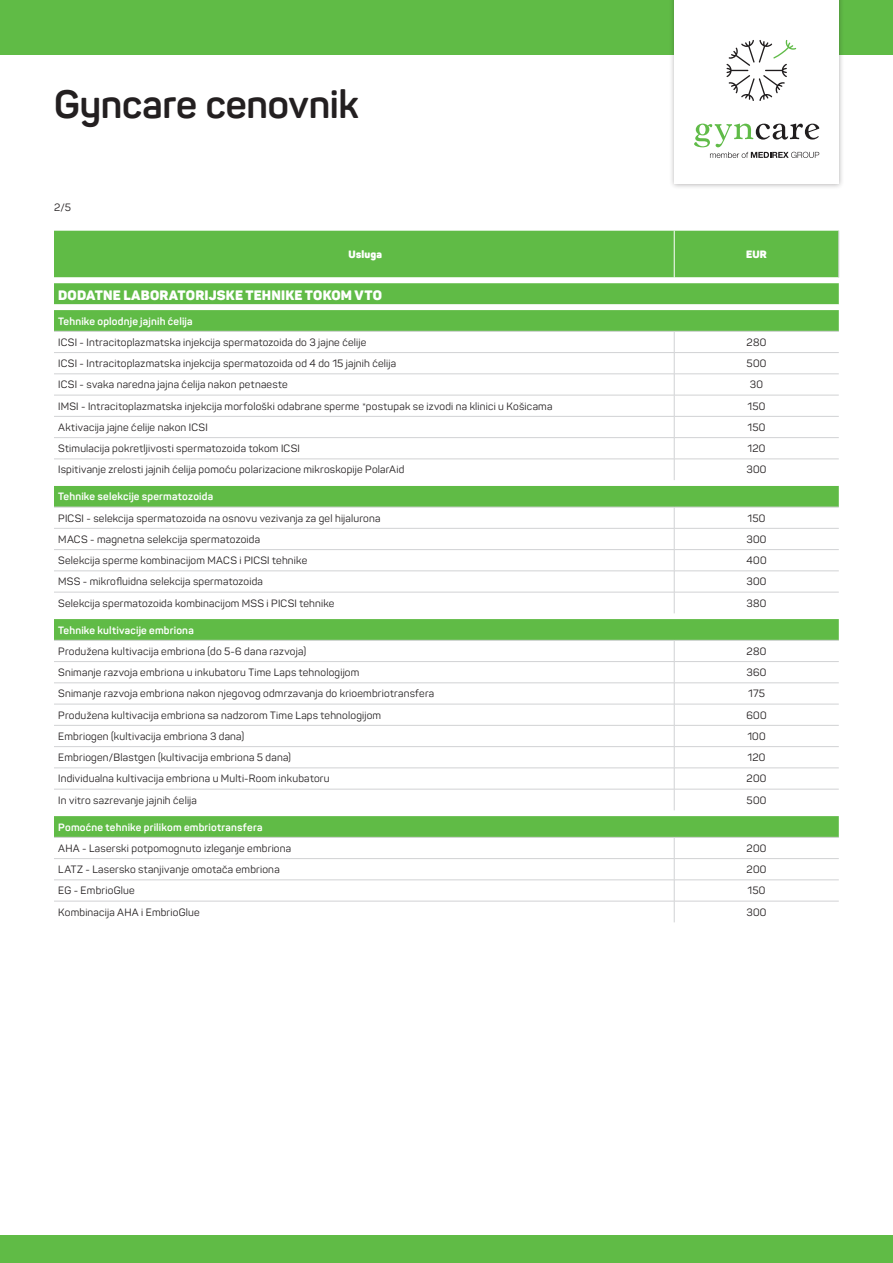
<style>
.page{position:relative;width:893px;height:1263px;background:#fff}
.page>*{position:absolute;margin:0;border:0;box-sizing:border-box;transform-origin:0 0}
.t1{font:700 39px "Panton";letter-spacing:-.005em;color:#231f20}
.t2{font:13.5px "Panton Black Caps";letter-spacing:.01em;color:#fff}
.t3{font:10.5px "Panton";letter-spacing:.02em;color:#231f20}
.t4{font:700 10.5px "Panton";letter-spacing:.02em;color:#fff}
.t5{font:900 10.5px "Panton";letter-spacing:.02em;color:#fff}
</style>
<div class="page">
<div style="left:0;top:0;width:893px;height:54px;background:#60bb46"></div>
<div style="left:54px;top:231px;width:785px;height:606px;background:#60bb46"></div>
<svg style="left:54px;top:277px;width:785px;height:539px"></svg>
<hr style="left:838px;top:231px;width:1px;height:46px;background:#d1d2d4">
<svg style="left:674px;top:332px;width:1px;height:148px"></svg>
<svg style="left:674px;top:508px;width:1px;height:105px"></svg>
<svg style="left:674px;top:641px;width:1px;height:169px"></svg>
<svg style="left:674px;top:838px;width:1px;height:84px"></svg>
<hr style="left:54px;top:331px;width:620px;height:1px;background:#d1d2d4">
<hr style="left:674px;top:331px;width:165px;height:1px;background:#d1d2d4">
<hr style="left:54px;top:352px;width:620px;height:1px;background:#d1d2d4">
<hr style="left:674px;top:352px;width:165px;height:1px;background:#d1d2d4">
<hr style="left:54px;top:374px;width:620px;height:1px;background:#d1d2d4">
<hr style="left:674px;top:374px;width:165px;height:1px;background:#d1d2d4">
<hr style="left:54px;top:395px;width:620px;height:1px;background:#d1d2d4">
<hr style="left:674px;top:395px;width:165px;height:1px;background:#d1d2d4">
<hr style="left:54px;top:416px;width:620px;height:1px;background:#d1d2d4">
<hr style="left:674px;top:416px;width:165px;height:1px;background:#d1d2d4">
<hr style="left:54px;top:437px;width:620px;height:1px;background:#d1d2d4">
<hr style="left:674px;top:437px;width:165px;height:1px;background:#d1d2d4">
<hr style="left:54px;top:459px;width:620px;height:1px;background:#d1d2d4">
<hr style="left:674px;top:459px;width:165px;height:1px;background:#d1d2d4">
<hr style="left:54px;top:507px;width:620px;height:1px;background:#d1d2d4">
<hr style="left:674px;top:507px;width:165px;height:1px;background:#d1d2d4">
<hr style="left:54px;top:528px;width:620px;height:1px;background:#d1d2d4">
<hr style="left:674px;top:528px;width:165px;height:1px;background:#d1d2d4">
<hr style="left:54px;top:549px;width:620px;height:1px;background:#d1d2d4">
<hr style="left:674px;top:549px;width:165px;height:1px;background:#d1d2d4">
<hr style="left:54px;top:571px;width:620px;height:1px;background:#d1d2d4">
<hr style="left:674px;top:571px;width:165px;height:1px;background:#d1d2d4">
<hr style="left:54px;top:592px;width:620px;height:1px;background:#d1d2d4">
<hr style="left:674px;top:592px;width:165px;height:1px;background:#d1d2d4">
<hr style="left:54px;top:640px;width:620px;height:1px;background:#d1d2d4">
<hr style="left:674px;top:640px;width:165px;height:1px;background:#d1d2d4">
<hr style="left:54px;top:661px;width:620px;height:1px;background:#d1d2d4">
<hr style="left:674px;top:661px;width:165px;height:1px;background:#d1d2d4">
<hr style="left:54px;top:682px;width:620px;height:1px;background:#d1d2d4">
<hr style="left:674px;top:682px;width:165px;height:1px;background:#d1d2d4">
<hr style="left:54px;top:704px;width:620px;height:1px;background:#d1d2d4">
<hr style="left:674px;top:704px;width:165px;height:1px;background:#d1d2d4">
<hr style="left:54px;top:725px;width:620px;height:1px;background:#d1d2d4">
<hr style="left:674px;top:725px;width:165px;height:1px;background:#d1d2d4">
<hr style="left:54px;top:746px;width:620px;height:1px;background:#d1d2d4">
<hr style="left:674px;top:746px;width:165px;height:1px;background:#d1d2d4">
<hr style="left:54px;top:768px;width:620px;height:1px;background:#d1d2d4">
<hr style="left:674px;top:768px;width:165px;height:1px;background:#d1d2d4">
<hr style="left:54px;top:789px;width:620px;height:1px;background:#d1d2d4">
<hr style="left:674px;top:789px;width:165px;height:1px;background:#d1d2d4">
<hr style="left:54px;top:837px;width:620px;height:1px;background:#d1d2d4">
<hr style="left:674px;top:837px;width:165px;height:1px;background:#d1d2d4">
<hr style="left:54px;top:858px;width:620px;height:1px;background:#d1d2d4">
<hr style="left:674px;top:858px;width:165px;height:1px;background:#d1d2d4">
<hr style="left:54px;top:879px;width:620px;height:1px;background:#d1d2d4">
<hr style="left:674px;top:879px;width:165px;height:1px;background:#d1d2d4">
<hr style="left:54px;top:901px;width:620px;height:1px;background:#d1d2d4">
<hr style="left:674px;top:901px;width:165px;height:1px;background:#d1d2d4">
<hr style="left:674px;top:231px;width:1px;height:46px;background:#fff">
<div style="left:0;top:1236px;width:893px;height:27px;background:#60bb46"></div>
<div style="left:669px;top:0;width:175px;height:189px;background:#231f20;opacity:.35"></div>
<div style="left:674px;top:0;width:165px;height:184px;background:#fff"></div>
<svg style="left:726px;top:40px;width:70px;height:61px"></svg>
<svg style="left:694px;top:124px;width:125px;height:34px"></svg>
<p class="t1" style="left:54px;top:80px;width:306px">Gyncare cenovnik</p>
<p class="t3" style="left:54px;top:201px;width:19px">2/5</p>
<p class="t5" style="left:348px;top:248px;width:35px">Usluga</p>
<p class="t5" style="left:746px;top:248px;width:22px">EUR</p>
<p class="t2" style="left:58px;top:287px;width:307px">DODATNE LABORATORIJSKE TEHNIKE TOKOM VTO</p>
<p class="t4" style="left:58px;top:314px;width:136px">Tehnike oplodnje jajnih ćelija</p>
<p class="t3" style="left:58px;top:336px;width:310px">ICSI - Intracitoplazmatska injekcija spermatozoida do 3 jajne ćelije</p>
<p class="t3" style="left:747px;top:336px;width:21px">280</p>
<p class="t3" style="left:58px;top:357px;width:339px">ICSI - Intracitoplazmatska injekcija spermatozoida od 4 do 15 jajnih ćelija</p>
<p class="t3" style="left:746px;top:357px;width:21px">500</p>
<p class="t3" style="left:58px;top:378px;width:231px">ICSI - svaka naredna jajna ćelija nakon petnaeste</p>
<p class="t3" style="left:750px;top:378px;width:15px">30</p>
<p class="t3" style="left:58px;top:400px;width:496px">IMSI - Intracitoplazmatska injekcija morfološki odabrane sperme *postupak se izvodi na klinici u Košicama</p>
<p class="t3" style="left:747px;top:400px;width:19px">150</p>
<p class="t3" style="left:58px;top:421px;width:151px">Aktivacija jajne ćelije nakon ICSI</p>
<p class="t3" style="left:747px;top:421px;width:19px">150</p>
<p class="t3" style="left:58px;top:442px;width:243px">Stimulacija pokretljivosti spermatozoida tokom ICSI</p>
<p class="t3" style="left:748px;top:442px;width:19px">120</p>
<p class="t3" style="left:58px;top:463px;width:348px">Ispitivanje zrelosti jajnih ćelija pomoću polarizacione mikroskopije PolarAid</p>
<p class="t3" style="left:746px;top:463px;width:22px">300</p>
<p class="t4" style="left:58px;top:490px;width:156px">Tehnike selekcije spermatozoida</p>
<p class="t3" style="left:58px;top:511px;width:324px">PICSI - selekcija spermatozoida na osnovu vezivanja za gel hijalurona</p>
<p class="t3" style="left:747px;top:511px;width:19px">150</p>
<p class="t3" style="left:58px;top:533px;width:203px">MACS - magnetna selekcija spermatozoida</p>
<p class="t3" style="left:746px;top:533px;width:22px">300</p>
<p class="t3" style="left:58px;top:554px;width:250px">Selekcija sperme kombinacijom MACS i PICSI tehnike</p>
<p class="t3" style="left:746px;top:554px;width:22px">400</p>
<p class="t3" style="left:58px;top:575px;width:206px">MSS - mikrofluidna selekcija spermatozoida</p>
<p class="t3" style="left:746px;top:575px;width:22px">300</p>
<p class="t3" style="left:58px;top:597px;width:278px">Selekcija spermatozoida kombinacijom MSS i PICSI tehnike</p>
<p class="t3" style="left:746px;top:597px;width:21px">380</p>
<p class="t4" style="left:58px;top:623px;width:137px">Tehnike kultivacije embriona</p>
<p class="t3" style="left:58px;top:645px;width:249px">Produžena kultivacija embriona (do 5-6 dana razvoja)</p>
<p class="t3" style="left:747px;top:645px;width:21px">280</p>
<p class="t3" style="left:58px;top:666px;width:303px">Snimanje razvoja embriona u inkubatoru Time Laps tehnologijom</p>
<p class="t3" style="left:746px;top:666px;width:22px">360</p>
<p class="t3" style="left:58px;top:687px;width:378px">Snimanje razvoja embriona nakon njegovog odmrzavanja do krioembriotransfera</p>
<p class="t3" style="left:748px;top:687px;width:18px">175</p>
<p class="t3" style="left:58px;top:708px;width:324px">Produžena kultivacija embriona sa nadzorom Time Laps tehnologijom</p>
<p class="t3" style="left:746px;top:708px;width:22px">600</p>
<p class="t3" style="left:58px;top:730px;width:188px">Embriogen (kultivacija embriona 3 dana)</p>
<p class="t3" style="left:747px;top:730px;width:20px">100</p>
<p class="t3" style="left:58px;top:751px;width:234px">Embriogen/Blastgen (kultivacija embriona 5 dana)</p>
<p class="t3" style="left:748px;top:751px;width:19px">120</p>
<p class="t3" style="left:58px;top:772px;width:273px">Individualna kultivacija embriona u Multi-Room inkubatoru</p>
<p class="t3" style="left:747px;top:772px;width:21px">200</p>
<p class="t3" style="left:58px;top:794px;width:140px">In vitro sazrevanje jajnih ćelija</p>
<p class="t3" style="left:746px;top:794px;width:21px">500</p>
<p class="t4" style="left:58px;top:820px;width:206px">Pomoćne tehnike prilikom embriotransfera</p>
<p class="t3" style="left:58px;top:842px;width:234px">AHA - Laserski potpomognuto izleganje embriona</p>
<p class="t3" style="left:747px;top:842px;width:21px">200</p>
<p class="t3" style="left:58px;top:863px;width:223px">LATZ - Lasersko stanjivanje omotača embriona</p>
<p class="t3" style="left:747px;top:863px;width:21px">200</p>
<p class="t3" style="left:58px;top:884px;width:78px">EG - EmbrioGlue</p>
<p class="t3" style="left:747px;top:884px;width:19px">150</p>
<p class="t3" style="left:58px;top:905px;width:143px">Kombinacija AHA i EmbrioGlue</p>
<p class="t3" style="left:746px;top:905px;width:22px">300</p>
</div>
